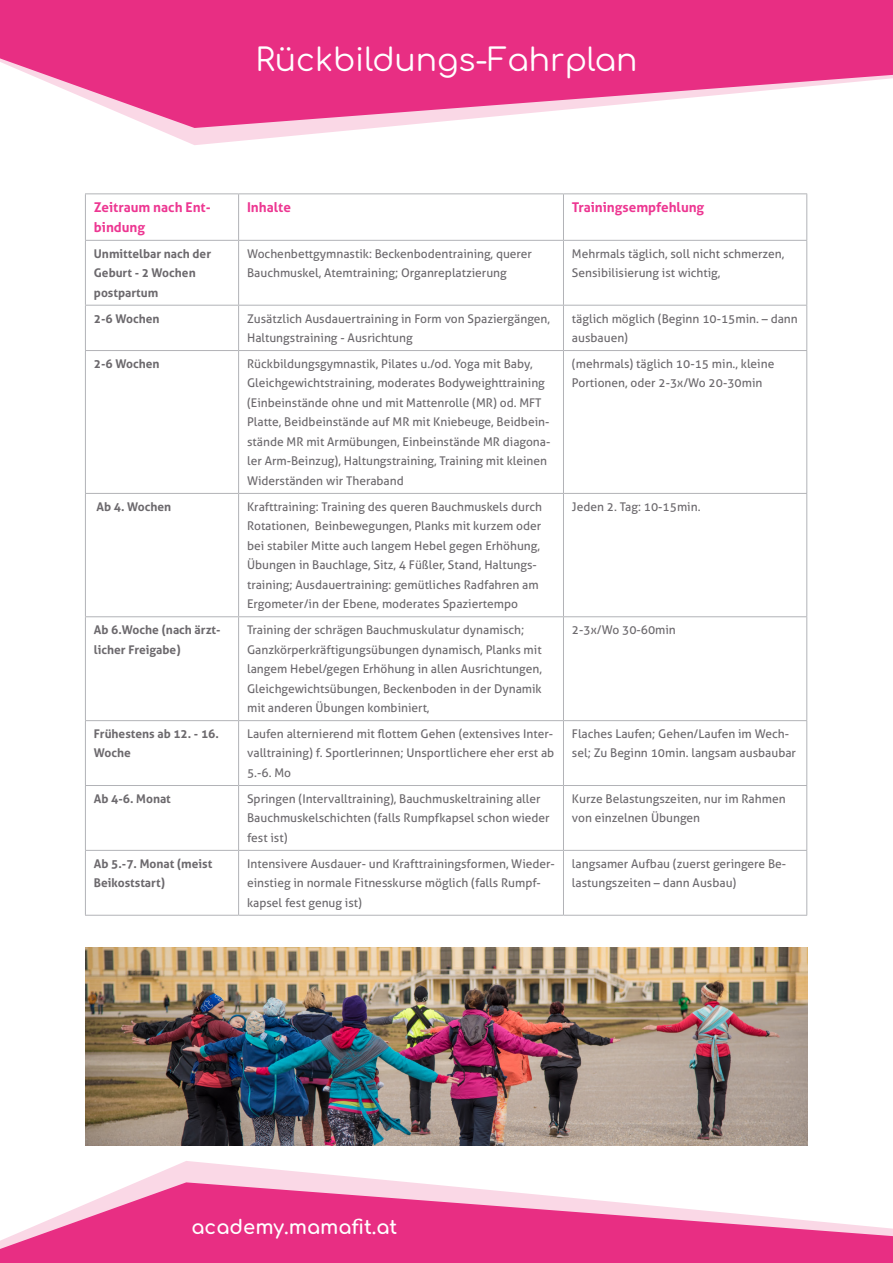
<style>
.page{position:relative;width:893px;height:1263px;background:#fff}
.page>*{position:absolute;margin:0;border:0;box-sizing:border-box;transform-origin:0 0}
.t1{font:31.5px "Comfortaa";color:#fff}
.t2{font:700 19.5px "Comfortaa";color:#fff}
.t3{font:700 13.5px/19.5px "Aller";color:#ed3792}
.t4{font:12px/19.5px "Aller";color:#6c696d}
.t5{font:700 12px/19.5px "Aller";color:#6c696d}
</style>
<div class="page">
<svg style="left:155px;top:128px;width:216px;height:17px"></svg>
<svg style="left:0;top:0;width:893px;height:128px;fill:#e82e83"></svg>
<svg style="left:138px;top:1161px;width:266px;height:21px"></svg>
<svg style="left:0;top:1182px;width:893px;height:81px;fill:#e82e83"></svg>
<img style="left:85px;top:947px;width:723px;height:198px">
<hr style="left:85px;top:193px;width:154px;height:1px;background:#b2b3b7">
<hr style="left:85px;top:194px;width:1px;height:46px;background:#b2b3b7">
<hr style="left:239px;top:193px;width:324px;height:1px;background:#b2b3b7">
<hr style="left:238px;top:194px;width:1px;height:46px;background:#b2b3b7">
<hr style="left:563px;top:193px;width:244px;height:1px;background:#b2b3b7">
<hr style="left:563px;top:194px;width:1px;height:46px;background:#b2b3b7">
<hr style="left:806px;top:194px;width:1px;height:46px;background:#b2b3b7">
<hr style="left:85px;top:240px;width:154px;height:1px;background:#b2b3b7">
<hr style="left:85px;top:241px;width:1px;height:64px;background:#b2b3b7">
<hr style="left:239px;top:240px;width:324px;height:1px;background:#b2b3b7">
<hr style="left:238px;top:241px;width:1px;height:64px;background:#b2b3b7">
<hr style="left:563px;top:240px;width:244px;height:1px;background:#b2b3b7">
<hr style="left:563px;top:241px;width:1px;height:64px;background:#b2b3b7">
<hr style="left:806px;top:241px;width:1px;height:64px;background:#b2b3b7">
<hr style="left:85px;top:305px;width:154px;height:1px;background:#b2b3b7">
<hr style="left:85px;top:306px;width:1px;height:44px;background:#b2b3b7">
<hr style="left:239px;top:305px;width:324px;height:1px;background:#b2b3b7">
<hr style="left:238px;top:306px;width:1px;height:44px;background:#b2b3b7">
<hr style="left:563px;top:305px;width:244px;height:1px;background:#b2b3b7">
<hr style="left:563px;top:306px;width:1px;height:44px;background:#b2b3b7">
<hr style="left:806px;top:306px;width:1px;height:44px;background:#b2b3b7">
<hr style="left:85px;top:350px;width:154px;height:1px;background:#b2b3b7">
<hr style="left:85px;top:351px;width:1px;height:142px;background:#b2b3b7">
<hr style="left:239px;top:350px;width:324px;height:1px;background:#b2b3b7">
<hr style="left:238px;top:351px;width:1px;height:142px;background:#b2b3b7">
<hr style="left:563px;top:350px;width:244px;height:1px;background:#b2b3b7">
<hr style="left:563px;top:351px;width:1px;height:142px;background:#b2b3b7">
<hr style="left:806px;top:351px;width:1px;height:142px;background:#b2b3b7">
<hr style="left:85px;top:493px;width:154px;height:1px;background:#b2b3b7">
<hr style="left:85px;top:494px;width:1px;height:122px;background:#b2b3b7">
<hr style="left:239px;top:493px;width:324px;height:1px;background:#b2b3b7">
<hr style="left:238px;top:494px;width:1px;height:122px;background:#b2b3b7">
<hr style="left:563px;top:493px;width:244px;height:1px;background:#b2b3b7">
<hr style="left:563px;top:494px;width:1px;height:122px;background:#b2b3b7">
<hr style="left:806px;top:494px;width:1px;height:122px;background:#b2b3b7">
<hr style="left:85px;top:616px;width:154px;height:1px;background:#b2b3b7">
<hr style="left:85px;top:617px;width:1px;height:103px;background:#b2b3b7">
<hr style="left:239px;top:616px;width:324px;height:1px;background:#b2b3b7">
<hr style="left:238px;top:617px;width:1px;height:103px;background:#b2b3b7">
<hr style="left:563px;top:616px;width:244px;height:1px;background:#b2b3b7">
<hr style="left:563px;top:617px;width:1px;height:103px;background:#b2b3b7">
<hr style="left:806px;top:617px;width:1px;height:103px;background:#b2b3b7">
<hr style="left:85px;top:720px;width:154px;height:1px;background:#b2b3b7">
<hr style="left:85px;top:721px;width:1px;height:64px;background:#b2b3b7">
<hr style="left:239px;top:720px;width:324px;height:1px;background:#b2b3b7">
<hr style="left:238px;top:721px;width:1px;height:64px;background:#b2b3b7">
<hr style="left:563px;top:720px;width:244px;height:1px;background:#b2b3b7">
<hr style="left:563px;top:721px;width:1px;height:64px;background:#b2b3b7">
<hr style="left:806px;top:721px;width:1px;height:64px;background:#b2b3b7">
<hr style="left:85px;top:785px;width:154px;height:1px;background:#b2b3b7">
<hr style="left:85px;top:786px;width:1px;height:64px;background:#b2b3b7">
<hr style="left:239px;top:785px;width:324px;height:1px;background:#b2b3b7">
<hr style="left:238px;top:786px;width:1px;height:64px;background:#b2b3b7">
<hr style="left:563px;top:785px;width:244px;height:1px;background:#b2b3b7">
<hr style="left:563px;top:786px;width:1px;height:64px;background:#b2b3b7">
<hr style="left:806px;top:786px;width:1px;height:64px;background:#b2b3b7">
<hr style="left:85px;top:850px;width:154px;height:1px;background:#b2b3b7">
<hr style="left:85px;top:851px;width:1px;height:64px;background:#b2b3b7">
<hr style="left:239px;top:850px;width:324px;height:1px;background:#b2b3b7">
<hr style="left:238px;top:851px;width:1px;height:64px;background:#b2b3b7">
<hr style="left:563px;top:850px;width:244px;height:1px;background:#b2b3b7">
<hr style="left:563px;top:851px;width:1px;height:64px;background:#b2b3b7">
<hr style="left:806px;top:851px;width:1px;height:64px;background:#b2b3b7">
<hr style="left:85px;top:915px;width:154px;height:1px;background:#b2b3b7">
<hr style="left:239px;top:915px;width:324px;height:1px;background:#b2b3b7">
<hr style="left:563px;top:915px;width:244px;height:1px;background:#b2b3b7">
<h1 class="t1" style="left:255px;top:31px;width:384px">Rückbildungs-Fahrplan</h1>
<p class="t3" style="left:94px;top:198px;width:118px">Zeitraum nach Ent&shy;bindung</p>
<p class="t3" style="left:247px;top:198px;width:45px">Inhalte</p>
<p class="t3" style="left:572px;top:198px;width:134px">Trainingsempfehlung</p>
<p class="t5" style="left:94px;top:244px;width:119px">Unmittelbar nach der<br>Geburt - 2 Wochen postpartum</p>
<p class="t4" style="left:247px;top:244px;width:286px">Wochenbettgymnastik: Beckenbodentraining, querer<br>Bauchmuskel, Atemtraining; Organreplatzierung</p>
<p class="t4" style="left:572px;top:244px;width:214px">Mehrmals täglich, soll nicht schmerzen,<br>Sensibilisierung ist wichtig,</p>
<p class="t5" style="left:94px;top:308px;width:67px">2-6 Wochen</p>
<p class="t4" style="left:247px;top:308px;width:304px">Zusätzlich Ausdauertraining in Form von Spaziergängen,<br>Haltungstraining - Ausrichtung</p>
<p class="t4" style="left:572px;top:308px;width:227px">täglich möglich (Beginn 10-15min. – dann ausbauen)</p>
<p class="t5" style="left:94px;top:354px;width:67px">2-6 Wochen</p>
<p class="t4" style="left:247px;top:354px;width:305px">Rückbildungsgymnastik, Pilates u./od. Yoga mit Baby, Gleichgewichtstraining, moderates Bodyweighttraining (Einbeinstände ohne und mit Mattenrolle (MR) od. MFT Platte, Beidbeinstände auf MR mit Kniebeuge, Beidbein&shy;stände MR mit Armübungen, Einbeinstände MR diagona&shy;ler Arm-Beinzug), Haltungstraining, Training mit kleinen Widerständen wir Theraband</p>
<p class="t4" style="left:572px;top:354px;width:204px">(mehrmals) täglich 10-15 min., kleine<br>Portionen, oder 2-3x/Wo 20-30min</p>
<p class="t5" style="left:97px;top:497px;width:76px">Ab 4. Wochen</p>
<p class="t4" style="left:247px;top:497px;width:296px">Krafttraining: Training des queren Bauchmuskels durch Rotationen, Beinbewegungen, Planks mit kurzem oder bei stabiler Mitte auch langem Hebel gegen Erhöhung, Übungen in Bauchlage, Sitz, 4 Füßler, Stand, Haltungs&shy;training; Ausdauertraining: gemütliches Radfahren am Ergometer/in der Ebene, moderates Spaziertempo</p>
<p class="t4" style="left:572px;top:497px;width:130px">Jeden 2. Tag: 10-15min.</p>
<p class="t5" style="left:94px;top:620px;width:128px">Ab 6.Woche (nach ärzt&shy;licher Freigabe)</p>
<p class="t4" style="left:247px;top:620px;width:296px">Training der schrägen Bauchmuskulatur dynamisch; Ganzkörperkräftigungsübungen dynamisch, Planks mit langem Hebel/gegen Erhöhung in allen Ausrichtungen, Gleichgewichtsübungen, Beckenboden in der Dynamik mit anderen Übungen kombiniert,</p>
<p class="t4" style="left:572px;top:620px;width:105px">2-3x/Wo 30-60min</p>
<p class="t5" style="left:94px;top:724px;width:126px">Frühestens ab 12. - 16.<br>Woche</p>
<p class="t4" style="left:247px;top:724px;width:309px;text-align:justify">Laufen alternierend mit flottem Gehen (extensives Inter&shy;valltraining) f. Sportlerinnen; Unsportlichere eher erst ab 5.-6. Mo</p>
<p class="t4" style="left:572px;top:724px;width:226px">Flaches Laufen; Gehen/Laufen im Wech&shy;sel; Zu Beginn 10min. langsam ausbaubar</p>
<p class="t5" style="left:94px;top:789px;width:78px">Ab 4-6. Monat</p>
<p class="t4" style="left:247px;top:789px;width:304px">Springen (Intervalltraining), Bauchmuskeltraining aller<br>Bauchmuskelschichten (falls Rumpfkapsel schon wieder fest ist)</p>
<p class="t4" style="left:572px;top:789px;width:215px">Kurze Belastungszeiten, nur im Rahmen von einzelnen Übungen</p>
<p class="t5" style="left:94px;top:853px;width:120px">Ab 5.-7. Monat (meist<br>Beikoststart)</p>
<p class="t4" style="left:247px;top:854px;width:309px">Intensivere Ausdauer- und Krafttrainingsformen, Wieder&shy;einstieg in normale Fitnesskurse möglich (falls Rumpf&shy;kapsel fest genug ist)</p>
<p class="t4" style="left:572px;top:854px;width:216px">langsamer Aufbau (zuerst geringere Be&shy;lastungszeiten – dann Ausbau)</p>
<h2 class="t2" style="left:191px;top:1209px;width:207px">academy.mamafit.at</h2>
</div>
